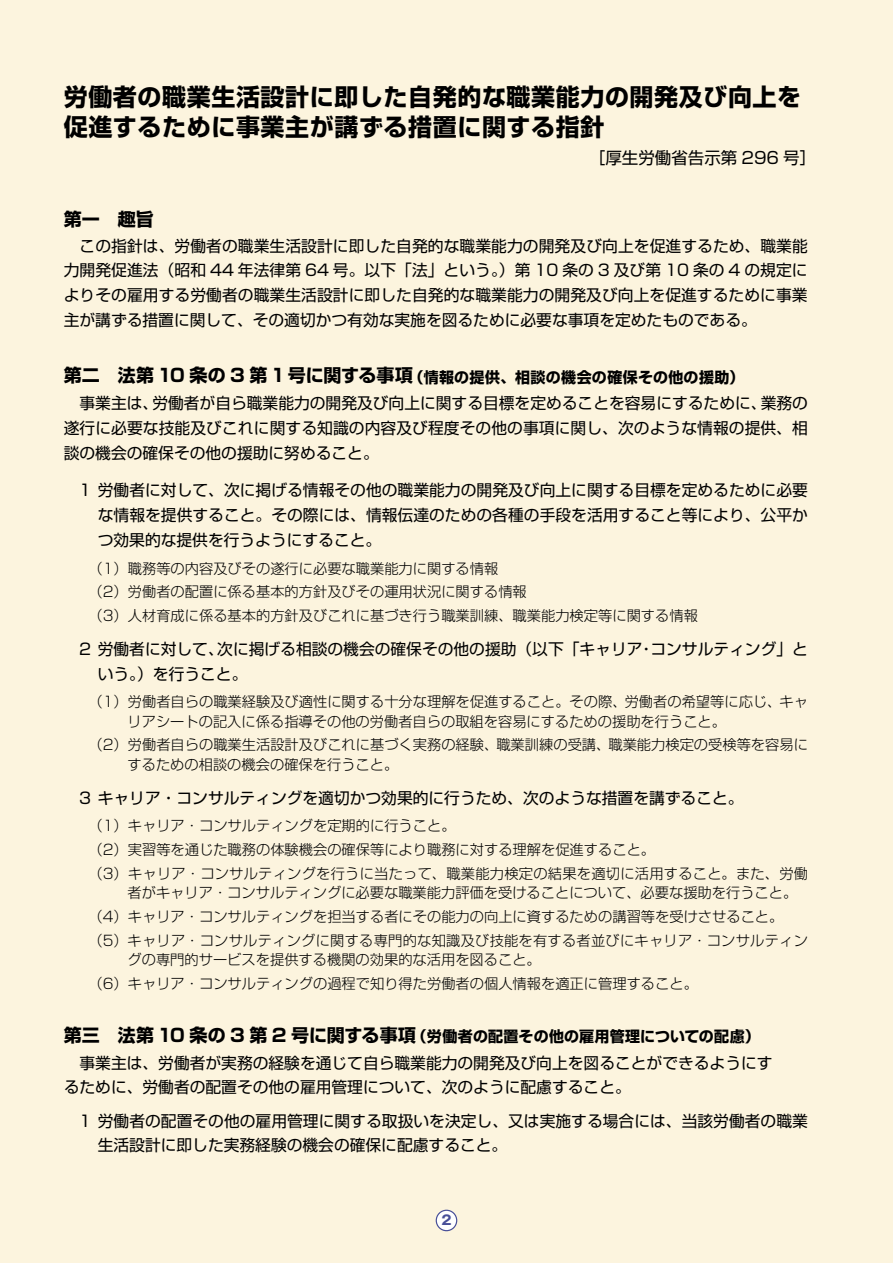
<style>
.page{position:relative;width:893px;height:1263px;background:#fcf4de}
.page>*{position:absolute;margin:0;border:0;box-sizing:border-box;transform-origin:0 0}
.t1{font:700 24px "Shin Go Pro";letter-spacing:.025em;color:#000}
.t2{font:700 18px "Shin Go Pro";color:#000}
.t3{font:16.5px "Shin Go Pro";color:#000}
.t4{font:15.75px/24.8px "Shin Go Pro";color:#000}
.t5{font:700 15px "Shin Go Pro";letter-spacing:.02em;color:#000}
.t6{font:300 14.25px/19.5px "Shin Go Pro";color:#000}
.t7{font:700 13.2px "Gothic MB101 Pro";color:#484f98}
</style>
<div class="page">
<div style="left:436px;top:1210px;width:21px;height:21px;background:#fff;border-radius:50%"></div>
<div style="left:436px;top:1210px;width:21px;height:21px;border:1px solid #484f98;border-radius:50%"></div>
<p class="t1" style="left:64px;top:78px;width:739px">労働者の職業生活設計に即した自発的な職業能力の開発及び向上を</p>
<p class="t1" style="left:64px;top:108px;width:542px">促進するために事業主が講ずる措置に関する指針</p>
<p class="t3" style="left:589px;top:144px;width:229px">［厚生労働省告示第 296 号[</p>
<p class="t2" style="left:64px;top:205px;width:92px">第一　趣旨</p>
<p class="t4" style="left:64px;top:231px;width:746px;text-align:justify">　この指針は、労働者の職業生活設計に即した自発的な職業能力の開発及び向上を促進するため、職業能力開発促進法（昭和 44 年法律第 64 号。以下「法」という。）第 10 条の 3 及び第 10 条の 4 の規定によりその雇用する労働者の職業生活設計に即した自発的な職業能力の開発及び向上を促進するために事業主が講ずる措置に関して、その適切かつ有効な実施を図るために必要な事項を定めたものである。</p>
<p class="t2" style="left:64px;top:361px;width:350px">第二　法第 10 条の 3 第 1 号に関する事項</p>
<p class="t5" style="left:409px;top:365px;width:337px">（情報の提供、相談の機会の確保その他の援助(</p>
<p class="t4" style="left:152px;top:389px;width:616px">労働者が自ら職業能力の開発及び向上に関する目標を定めることを容易にするために、</p>
<p class="t4" style="left:64px;top:389px;width:746px">　事業主は、<br>遂行に必要な技能及びこれに関する知識の内容及び程度その他の事項に関し、次のような情報の提供、相談の機会の確保その他の援助に努めること。</p>
<p class="t4" style="left:98px;top:476px;width:712px;text-align:justify;text-indent:-19px">1 労働者に対して、次に掲げる情報その他の職業能力の開発及び向上に関する目標を定めるために必要な情報を提供すること。その際には、情報伝達のための各種の手段を活用すること等により、公平かつ効果的な提供を行うようにすること。</p>
<p class="t6" style="left:89px;top:557px;width:411px">（1）職務等の内容及びその遂行に必要な職業能力に関する情報</p>
<p class="t6" style="left:89px;top:580px;width:440px">（2）労働者の配置に係る基本的方針及びその運用状況に関する情報</p>
<p class="t6" style="left:89px;top:604px;width:611px">（3）人材育成に係る基本的方針及びこれに基づき行う職業訓練、職業能力検定等に関する情報</p>
<p class="t4" style="left:650px;top:634px;width:159px">コンサルティング」と</p>
<p class="t4" style="left:761px;top:389px;width:49px">業務の</p>
<p class="t4" style="left:98px;top:634px;width:151px;text-indent:-19px">2 労働者に対して、<br>いう。）を行うこと。</p>
<p class="t6" style="left:128px;top:690px;width:682px;text-indent:-39px">（1）労働者自らの職業経験及び適性に関する十分な理解を促進すること。その際、労働者の希望等に応じ、キャリアシートの記入に係る指導その他の労働者自らの取組を容易にするための援助を行うこと。</p>
<p class="t6" style="left:128px;top:733px;width:682px;text-indent:-39px">（2）労働者自らの職業生活設計及びこれに基づく実務の経験、職業訓練の受講、職業能力検定の受検等を容易にするための相談の機会の確保を行うこと。</p>
<p class="t4" style="left:79px;top:783px;width:666px">3 キャリア・コンサルティングを適切かつ効果的に行うため、次のような措置を講ずること。</p>
<p class="t6" style="left:89px;top:814px;width:369px">（1）キャリア・コンサルティングを定期的に行うこと。</p>
<p class="t6" style="left:89px;top:838px;width:568px">（2）実習等を通じた職務の体験機会の確保等により職務に対する理解を促進すること。</p>
<p class="t6" style="left:128px;top:862px;width:682px;text-indent:-39px">（3）キャリア・コンサルティングを行うに当たって、職業能力検定の結果を適切に活用すること。また、労働者がキャリア・コンサルティングに必要な職業能力評価を受けることについて、必要な援助を行うこと。</p>
<p class="t6" style="left:89px;top:905px;width:696px">（4）キャリア・コンサルティングを担当する者にその能力の向上に資するための講習等を受けさせること。</p>
<p class="t6" style="left:128px;top:929px;width:682px;text-indent:-39px">（5）キャリア・コンサルティングに関する専門的な知識及び技能を有する者並びにキャリア・コンサルティングの専門的サービスを提供する機関の効果的な活用を図ること。</p>
<p class="t6" style="left:89px;top:972px;width:611px">（6）キャリア・コンサルティングの過程で知り得た労働者の個人情報を適正に管理すること。</p>
<p class="t5" style="left:412px;top:1024px;width:349px">（労働者の配置その他の雇用管理についての配慮(</p>
<p class="t4" style="left:217px;top:634px;width:427px">次に掲げる相談の機会の確保その他の援助（以下「キャリア</p>
<p class="t4" style="left:639px;top:634px;width:17px">・</p>
<p class="t2" style="left:64px;top:1020px;width:354px">第三　法第 10 条の 3 第 2 号に関する事項</p>
<p class="t4" style="left:64px;top:1048px;width:710px">　事業主は、労働者が実務の経験を通じて自ら職業能力の開発及び向上を図ることができるようにす</p>
<p class="t4" style="left:64px;top:1073px;width:569px">るために、労働者の配置その他の雇用管理について、次のように配慮すること。</p>
<p class="t4" style="left:98px;top:1106px;width:712px;text-indent:-19px">1 労働者の配置その他の雇用管理に関する取扱いを決定し、又は実施する場合には、当該労働者の職業生活設計に即した実務経験の機会の確保に配慮すること。</p>
<p class="t7" style="left:441px;top:1209px;width:12px">2</p>
</div>
